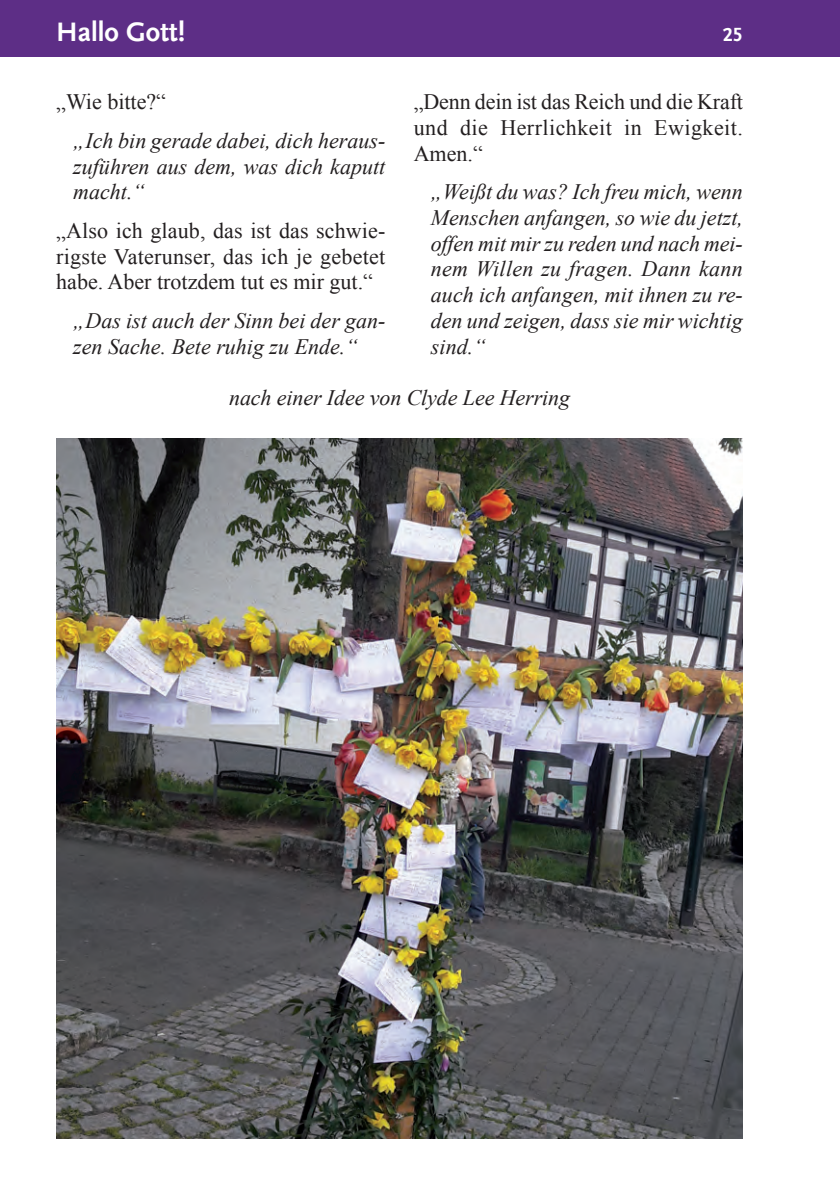
<style>
.page{position:relative;width:840px;height:1193px;background:#fff}
.page>*{position:absolute;margin:0;border:0;box-sizing:border-box;transform-origin:0 0}
.t1{font:700 28px "Scala Sans LF";color:#fff}
.t2{font:italic 22px/25.6px "Times New Roman";color:#231f20;text-align:justify}
.t3{font:22px/25.6px "Times New Roman";color:#231f20;text-align:justify}
.t4{font:700 20px "Scala Sans LF";color:#fff}
</style>
<div class="page">
<div style="left:0;top:0;width:839px;height:57px;background:#5d2e86"></div>
<img style="left:56px;top:439px;width:686px;height:698px">
<p class="t1" style="left:56px;top:17px;width:130px">Hallo Gott!</p>
<p class="t4" style="left:722px;top:24px;width:21px">25</p>
<p class="t3" style="left:413px;top:89px;width:330px">„Denn dein ist das Reich und die Kraft und die Herrlichkeit in Ewigkeit.<br>Amen.“</p>
<p class="t2" style="left:430px;top:179px;width:313px">„Weißt du was? Ich freu mich, wenn Menschen anfangen, so wie du jetzt, offen mit mir zu reden und nach mei&shy;nem Willen zu fragen. Dann kann auch ich anfangen, mit ihnen zu re&shy;den und zeigen, dass sie mir wichtig sind.“</p>
<p class="t2" style="left:229px;top:384px;width:342px">nach einer Idee von Clyde Lee Herring</p>
<p class="t3" style="left:56px;top:89px;width:111px">„Wie bitte?“</p>
<p class="t2" style="left:73px;top:127px;width:313px">„Ich bin gerade dabei, dich heraus&shy;zuführen aus dem, was dich kaputt macht.“</p>
<p class="t3" style="left:56px;top:217px;width:330px">„Also ich glaub, das ist das schwie&shy;rigste Vaterunser, das ich je gebetet habe. Aber trotzdem tut es mir gut.“</p>
<p class="t2" style="left:73px;top:307px;width:313px">„Das ist auch der Sinn bei der gan&shy;zen Sache. Bete ruhig zu Ende.“</p>
</div>
